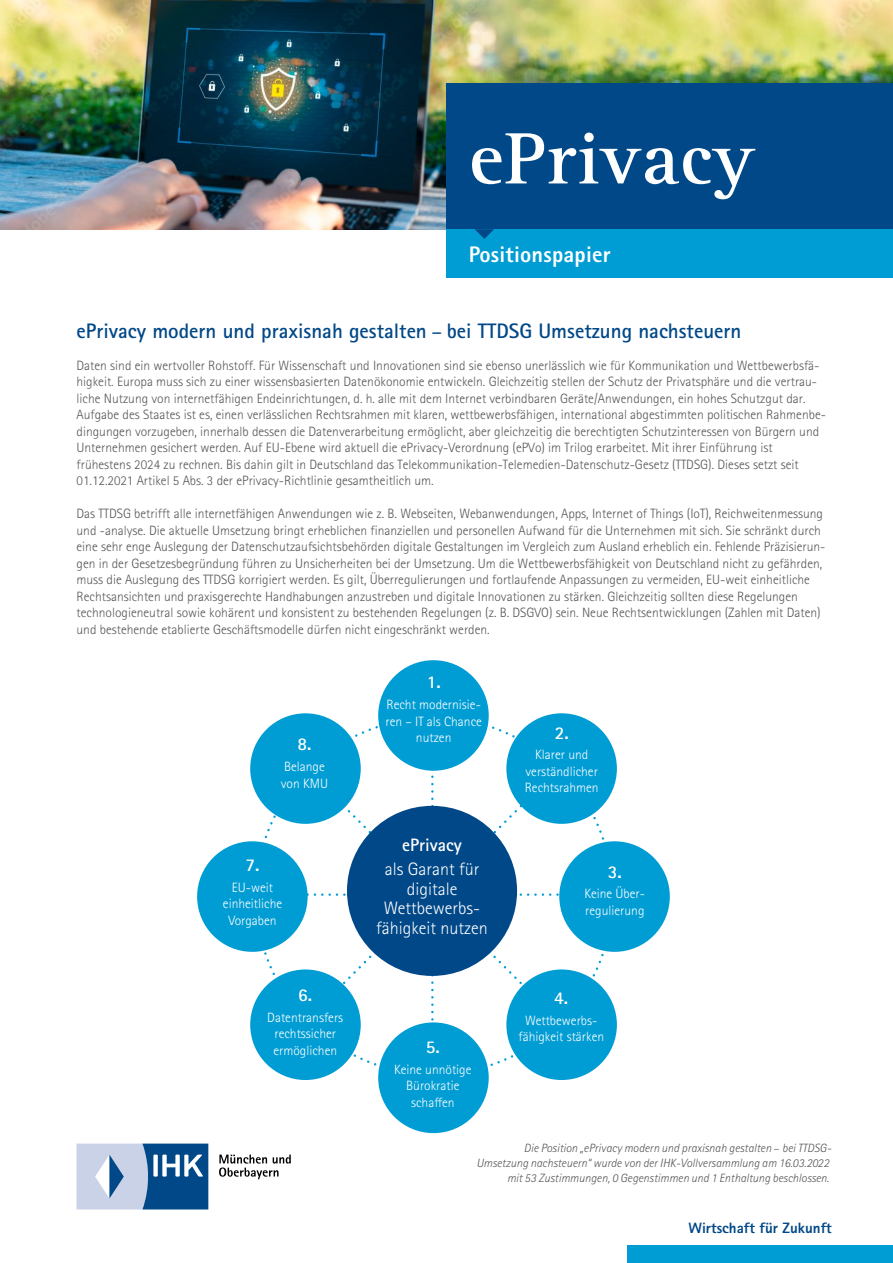
<style>
.page{position:relative;width:893px;height:1263px;background:#fff}
.page>*{position:absolute;margin:0;border:0;box-sizing:border-box;transform-origin:0 0}
.t1{font:700 75.3px "Rotis Serif Std";letter-spacing:.01em;color:#fff}
.t2{font:800 22.5px "Rotis Sans Serif Std";letter-spacing:.01em;color:#fff}
.t3{font:700 21px "Rotis Sans Serif Std";color:#004888}
.t4{font:300 18px/19.5px "Rotis Sans Serif Std";color:#fff;text-align:center}
.t5{font:700 18px "Rotis Sans Serif Std";color:#fff}
.t6{font:800 15px "Rotis Sans Serif Std";color:#004888}
.t7{font:300 13.5px/16.5px "Rotis Sans Serif Std";color:#565655}
.t8{font:300 13.5px/16.5px "Rotis Sans Serif Std";color:#fff;text-align:center}
.t9{font:italic 300 12px/15.1px "Rotis Sans Serif Std";color:#565655;text-align:right}
.t10{font:300 11.4px "Rotis Sans Serif Std";color:#fff}
.s1{font-family:"Minion Pro"}
.s2{font-family:"Minion Pro";font-weight:400}
</style>
<div class="page">
<img style="left:0;top:0;width:461px;height:229px">
<img style="left:461px;top:0;width:98px;height:84px">
<img style="left:559px;top:0;width:114px;height:84px">
<img style="left:673px;top:0;width:220px;height:84px">
<div style="left:446px;top:229px;width:447px;height:49px;background:#009dd4"></div>
<svg style="left:475px;top:229px;width:19px;height:10px"></svg>
<div style="left:446px;top:84px;width:447px;height:145px;background:#004888"></div>
<svg style="left:77px;top:1143px;width:131px;height:66px;background:#7699bf"></svg>
<svg style="left:219px;top:1154px;width:72px;height:25px"></svg>
<div style="left:627px;top:1246px;width:266px;height:17px;background:#009dd4"></div>
<svg style="left:253px;top:715px;width:362px;height:362px"></svg>
<div style="left:347px;top:806px;width:170px;height:170px;background:#004888;border-radius:50%"></div>
<div style="left:378px;top:660px;width:111px;height:111px;background:#009dd4;border-radius:50%"></div>
<div style="left:506px;top:713px;width:111px;height:111px;background:#009dd4;border-radius:50%"></div>
<div style="left:559px;top:841px;width:111px;height:111px;background:#009dd4;border-radius:50%"></div>
<div style="left:506px;top:969px;width:111px;height:111px;background:#009dd4;border-radius:50%"></div>
<div style="left:378px;top:1022px;width:111px;height:111px;background:#009dd4;border-radius:50%"></div>
<div style="left:250px;top:969px;width:111px;height:111px;background:#009dd4;border-radius:50%"></div>
<div style="left:197px;top:841px;width:111px;height:111px;background:#009dd4;border-radius:50%"></div>
<div style="left:250px;top:713px;width:111px;height:111px;background:#009dd4;border-radius:50%"></div>
<h1 class="t1" style="left:469px;top:114px;width:287px">ePrivacy</h1>
<h2 class="t2" style="left:469px;top:240px;width:143px">Positionspapier</h2>
<h3 class="t3" style="left:77px;top:318px;width:666px">ePrivacy modern und praxisnah gestalten <span class="s1">–</span> bei TTDSG Umsetzung nachsteuern</h3>
<p class="t7" style="left:77px;top:357px;width:751px">Daten sind ein wertvoller Rohstoff. Für Wissenschaft und Innovationen sind sie ebenso unerlässlich wie für Kommunikation und Wettbewerbsfä&shy;higkeit. Europa muss sich zu einer wissensbasierten Datenökonomie entwickeln. Gleichzeitig stellen der Schutz der Privatsphäre und die vertrau&shy;liche Nutzung von internetfähigen Endeinrichtungen, d. h. alle mit dem Internet verbindbaren Geräte/Anwendungen, ein hohes Schutzgut dar.<br>Aufgabe des Staates ist es, einen verlässlichen Rechtsrahmen mit klaren, wettbewerbsfähigen, international abgestimmten politischen Rahmenbe&shy;dingungen vorzugeben, innerhalb dessen die Datenverarbeitung ermöglicht, aber gleichzeitig die berechtigten Schutzinteressen von Bürgern und Unternehmen gesichert werden. Auf EU-Ebene wird aktuell die ePrivacy-Verordnung (ePVo) im Trilog erarbeitet. Mit ihrer Einführung ist frühestens 2024 zu rechnen. Bis dahin gilt in Deutschland das Telekommunikation-Telemedien-Datenschutz-Gesetz (TTDSG). Dieses setzt seit 01.12.2021 Artikel 5 Abs. 3 der ePrivacy-Richtlinie gesamtheitlich um.</p>
<p class="t7" style="left:77px;top:505px;width:750px">Das TTDSG betrifft alle internetfähigen Anwendungen wie z. B. Webseiten, Webanwendungen, Apps, Internet of Things (IoT), Reichweitenmessung und -analyse. Die aktuelle Umsetzung bringt erheblichen finanziellen und personellen Aufwand für die Unternehmen mit sich. Sie schränkt durch eine sehr enge Auslegung der Datenschutzaufsichtsbehörden digitale Gestaltungen im Vergleich zum Ausland erheblich ein. Fehlende Präzisierun&shy;gen in der Gesetzesbegründung führen zu Unsicherheiten bei der Umsetzung. Um die Wettbewerbsfähigkeit von Deutschland nicht zu gefährden, muss die Auslegung des TTDSG korrigiert werden. Es gilt, Überregulierungen und fortlaufende Anpassungen zu vermeiden, EU-weit einheitliche Rechtsansichten und praxisgerechte Handhabungen anzustreben und digitale Innovationen zu stärken. Gleichzeitig sollten diese Regelungen technologieneutral sowie kohärent und konsistent zu bestehenden Regelungen (z. B. DSGVO) sein. Neue Rechtsentwicklungen (Zahlen mit Daten) und bestehende etablierte Geschäftsmodelle dürfen nicht eingeschränkt werden.</p>
<h3 class="t5" style="left:297px;top:733px;width:16px">8.</h3>
<p class="t8" style="left:281px;top:758px;width:49px;text-align:left">Belange von KMU</p>
<h3 class="t5" style="left:246px;top:853px;width:16px">7.</h3>
<p class="t8" style="left:223px;top:879px;width:61px">EU-weit einheitliche<br>Vorgaben</p>
<p class="t10" style="left:205px;top:877px;width:49px">einheitliche</p>
<h3 class="t5" style="left:298px;top:983px;width:16px">6.</h3>
<p class="t8" style="left:267px;top:1009px;width:77px">Datentransfers rechtssicher ermöglichen</p>
<h3 class="t5" style="left:427px;top:671px;width:16px">1.</h3>
<p class="t8" style="left:385px;top:696px;width:98px">Recht modernisie&shy;ren – IT als Chance nutzen</p>
<h3 class="t5" style="left:555px;top:721px;width:16px">2.</h3>
<p class="t8" style="left:525px;top:747px;width:75px">Klarer und verständlicher<br>Rechtsrahmen</p>
<h3 class="t5" style="left:402px;top:834px;width:61px">ePrivacy</h3>
<h3 class="t4" style="left:376px;top:860px;width:113px">als Garant für digitale<br>Wettbewerbs&shy;fähigkeit nutzen</h3>
<h3 class="t5" style="left:608px;top:860px;width:16px">3.</h3>
<p class="t8" style="left:585px;top:886px;width:62px;text-align:left">Keine Über&shy;regulierung</p>
<h3 class="t5" style="left:426px;top:1035px;width:16px">5.</h3>
<p class="t8" style="left:394px;top:1061px;width:79px">Keine unnötige<br>Bürokratie schaffen</p>
<h3 class="t5" style="left:554px;top:986px;width:16px">4.</h3>
<p class="t8" style="left:518px;top:1012px;width:87px">Wettbewerbs&shy;fähigkeit stärken</p>
<p class="t9" style="left:476px;top:1140px;width:356px">Die Position „ePrivacy modern und praxisnah gestalten <span class="s2">–</span> bei TTDSG-<br>Umsetzung nachsteuern“ wurde von der IHK-Vollversammlung am 16.03.2022 mit 53 Zustimmungen, 0 Gegenstimmen und 1 Enthaltung beschlossen.</p>
<p class="t6" style="left:688px;top:1218px;width:145px">Wirtschaft für Zukunft</p>
</div>
